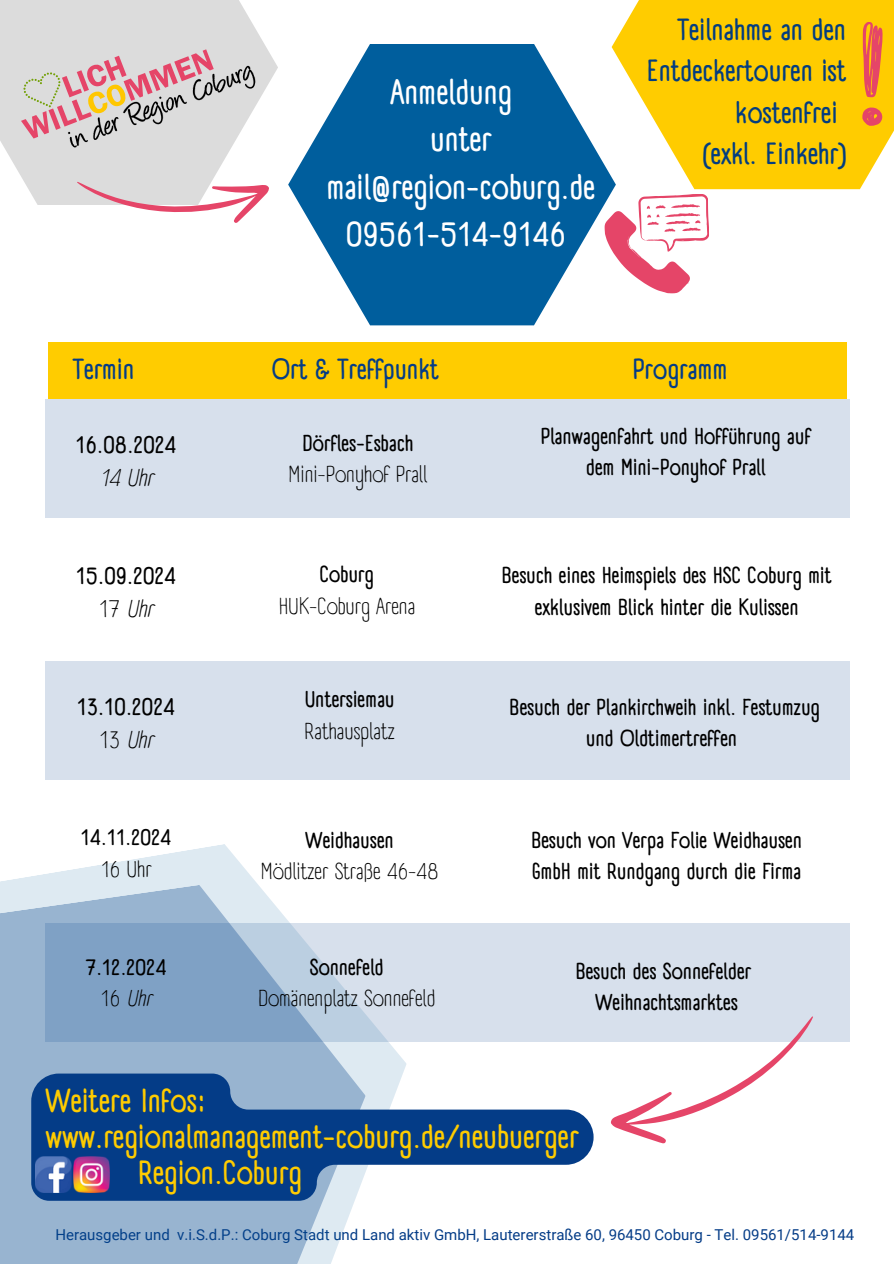
<style>
.page{position:relative;width:894px;height:1264px;background:#fff}
.page>*{position:absolute;margin:0;border:0;box-sizing:border-box;transform-origin:0 0}
.t1{font:700 34.5px/47.2px "A Day Without Sun Text";color:#fff;text-align:center}
.t2{font:700 32.7px "A Day Without Sun Text";color:#fc0}
.t3{font:700 30px/41.7px "A Day Without Sun Text";color:#033d80;text-align:right}
.t4{font:700 28.5px "A Day Without Sun Text";color:#043c87}
.t5{font:700 24px/32.7px "A Day Without Sun Text";color:#000;text-align:center}
.t6{font:700 22.5px/31.5px "A Day Without Sun Text";color:#000;text-align:center}
.t7{font:22.5px/31.5px "A Day Without Sun Text";color:#000;text-align:center}
.t8{font:15px "Roboto";color:#043c87}
.s1{font-weight:400;font-style:italic}
.s2{font-weight:700}
.s3{font-weight:400}
</style>
<div class="page">
<svg style="left:288px;top:44px;width:326px;height:281px;fill:#005e9d"></svg>
<div style="left:611px;top:0;width:282px;height:189px;background:#fc0"></div>
<div style="left:0;top:0;width:278px;height:205px;background:#dcdcdc"></div>
<div style="left:48px;top:343px;width:798px;height:56px;background:#fc0"></div>
<svg style="left:603px;top:193px;width:106px;height:103px"></svg>
<svg style="left:21px;top:49px;width:254px;height:174px"></svg>
<svg style="left:862px;top:22px;width:20px;height:75px"></svg>
<svg style="left:862px;top:107px;width:20px;height:19px"></svg>
<div style="left:45px;top:399px;width:804px;height:119px;background:#d7e0ec"></div>
<div style="left:45px;top:661px;width:804px;height:118px;background:#d7e0ec"></div>
<div style="left:45px;top:923px;width:804px;height:119px;background:#d7e0ec"></div>
<svg style="left:0;top:844px;width:406px;height:419px"></svg>
<svg style="left:610px;top:1016px;width:203px;height:128px"></svg>
<svg style="left:31px;top:1073px;width:562px;height:127px;fill:#043c87"></svg>
<img style="left:74px;top:1156px;width:36px;height:36px">
<img style="left:35px;top:1156px;width:36px;height:36px">
<h1 class="t1" style="left:326px;top:69px;width:270px">Anmeldung<br>unter mail@region-coburg.de<br>09561-514-9146</h1>
<h2 class="t3" style="left:647px;top:8px;width:201px">Teilnahme an den<br>Entdeckertouren ist kostenfrei<br>(exkl. Einkehr)</h2>
<p class="t4" style="left:73px;top:352px;width:63px">Termin</p>
<p class="t4" style="left:272px;top:352px;width:169px">Ort &amp; Treffpunkt</p>
<p class="t4" style="left:632px;top:352px;width:96px">Programm</p>
<p class="t5" style="left:76px;top:428px;width:102px">16.08.2024<br><span class="s1">14 Uhr</span></p>
<p class="t7" style="left:288px;top:427px;width:140px"><span class="s2">Dörfles-Esbach<br></span>Mini-Ponyhof Prall</p>
<p class="t6" style="left:540px;top:420px;width:272px">Planwagenfahrt und Hofführung auf dem Mini-Ponyhof Prall</p>
<h4 class="t5" style="left:76px;top:559px;width:102px">15.09.2024<br><span class="s3">17</span> <span class="s1">Uhr</span></h4>
<h3 class="t5" style="left:77px;top:690px;width:99px">13.10.2024<br><span class="s3">13</span> <span class="s1">Uhr</span></h3>
<h4 class="t6" style="left:81px;top:821px;width:92px">14.11.2024<br><span class="s3">16 Uhr</span></h4>
<h4 class="t6" style="left:86px;top:951px;width:83px">7.12.2024<br><span class="s3">16</span> <span class="s1">Uhr</span></h4>
<h2 class="t7" style="left:278px;top:559px;width:138px"><span class="s2">Coburg<br></span>HUK-Coburg Arena</h2>
<h4 class="t6" style="left:501px;top:560px;width:331px">Besuch eines Heimspiels des HSC Coburg mit exklusivem Blick hinter die Kulissen</h4>
<h3 class="t7" style="left:304px;top:683px;width:92px;text-align:left"><span class="s2">Untersiemau<br></span>Rathausplatz</h3>
<h4 class="t6" style="left:509px;top:691px;width:312px">Besuch der Plankirchweih inkl. Festumzug und Oldtimertreffen</h4>
<h3 class="t7" style="left:261px;top:824px;width:179px"><span class="s2">Weidhausen<br></span>Mödlitzer Straße 46-48</h3>
<h4 class="t6" style="left:531px;top:824px;width:272px;text-align:left">Besuch von Verpa Folie Weidhausen<br>GmbH mit Rundgang durch die Firma</h4>
<h4 class="t7" style="left:258px;top:951px;width:178px"><span class="s2">Sonnefeld<br></span>Domänenplatz Sonnefeld</h4>
<h4 class="t6" style="left:575px;top:955px;width:177px">Besuch des Sonnefelder<br>Weihnachtsmarktes</h4>
<h4 class="t2" style="left:46px;top:1081px;width:162px">Weitere Infos:</h4>
<h4 class="t2" style="left:46px;top:1117px;width:534px">www.regionalmanagement-coburg.de/neubuerger</h4>
<h4 class="t2" style="left:139px;top:1153px;width:165px">Region.Coburg</h4>
<p class="t8" style="left:55px;top:1225px;width:800px">Herausgeber und v.i.S.d.P.: Coburg Stadt und Land aktiv GmbH, Lautererstraße 60, 96450 Coburg - Tel. 09561/514-9144</p>
</div>
